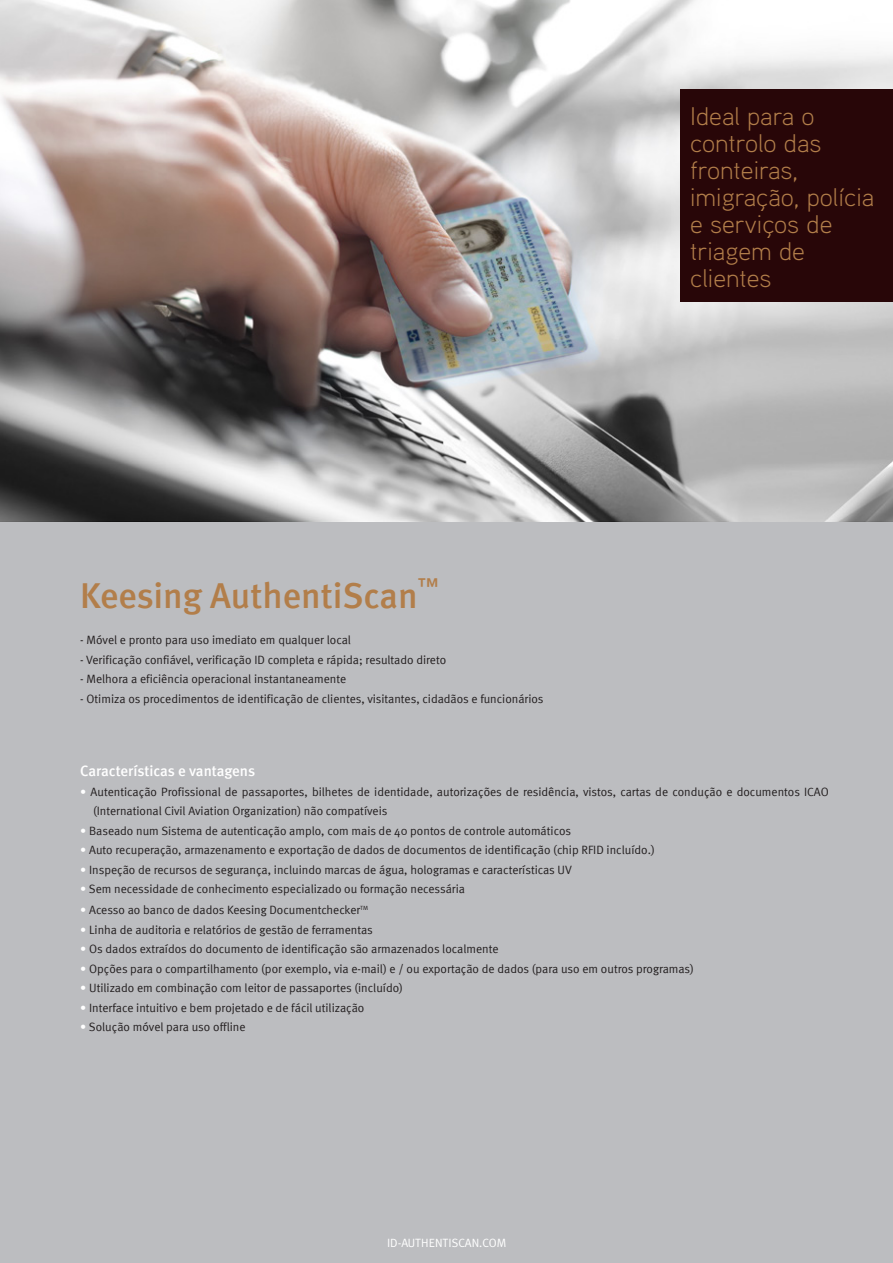
<style>
.page{position:relative;width:893px;height:1263px;background:#bcbdc0}
.page>*{position:absolute;margin:0;border:0;box-sizing:border-box;transform-origin:0 0}
.t1{font:500 36px "Meta";color:#b27e4a}
.t2{font:300 25.5px/27px "Aaux Pro";color:#b27e4a;scale:1.05 1}
.t3{font:500 15px "Meta";color:#fff}
.t4{font:12px/19.5px "Meta Normal";color:#231f20}
.t5{font:12px "Meta";color:#fff}
.s1{color:#fff}
</style>
<div class="page">
<img style="left:0;top:0;width:893px;height:521px">
<div style="left:680px;top:89px;width:213px;height:213px;background:#280608"></div>
<h1 class="t1" style="left:80px;top:574px;width:360px">Keesing AuthentiScan<sup>™</sup></h1>
<p class="t4" style="left:80px;top:630px;width:272px">- Móvel e pronto para uso imediato em qualquer local</p>
<p class="t4" style="left:80px;top:650px;width:367px">- Verificação confiável, verificação ID completa e rápida; resultado direto</p>
<p class="t4" style="left:80px;top:669px;width:268px">- Melhora a eficiência operacional instantaneamente</p>
<p class="t4" style="left:80px;top:689px;width:465px">- Otimiza os procedimentos de identificação de clientes, visitantes, cidadãos e funcionários</p>
<h2 class="t2" style="left:690px;top:102px;width:177px">Ideal para o controlo das fronteiras, imigração, polícia e serviços de triagem de clientes</h2>
<p class="t3" style="left:80px;top:762px;width:176px">Características e vantagens</p>
<p class="t4" style="left:93px;top:782px;width:737px;text-indent:-13px"><span class="s1">•</span> Autenticação Profissional de passaportes, bilhetes de identidade, autorizações de residência, vistos, cartas de condução e documentos ICAO (International Civil Aviation Organization) não compatíveis</p>
<p class="t4" style="left:80px;top:821px;width:492px"><span class="s1">•</span> Baseado num Sistema de autenticação amplo, com mais de 40 pontos de controle automáticos</p>
<p class="t4" style="left:80px;top:840px;width:576px"><span class="s1">•</span> Auto recuperação, armazenamento e exportação de dados de documentos de identificação (chip RFID incluído.)</p>
<p class="t4" style="left:80px;top:860px;width:493px"><span class="s1">•</span> Inspeção de recursos de segurança, incluindo marcas de água, hologramas e características UV</p>
<p class="t4" style="left:80px;top:879px;width:386px"><span class="s1">•</span> Sem necessidade de conhecimento especializado ou formação necessária</p>
<p class="t4" style="left:80px;top:900px;width:289px"><span class="s1">•</span> Acesso ao banco de dados Keesing Documentchecker<sup>TM</sup></p>
<p class="t4" style="left:80px;top:920px;width:294px"><span class="s1">•</span> Linha de auditoria e relatórios de gestão de ferramentas</p>
<p class="t4" style="left:80px;top:939px;width:420px"><span class="s1">•</span> Os dados extraídos do documento de identificação são armazenados localmente</p>
<p class="t4" style="left:80px;top:959px;width:615px"><span class="s1">•</span> Opções para o compartilhamento (por exemplo, via e-mail) e / ou exportação de dados (para uso em outros programas)</p>
<p class="t4" style="left:80px;top:978px;width:324px"><span class="s1">•</span> Utilizado em combinação com leitor de passaportes (incluído)</p>
<p class="t4" style="left:80px;top:998px;width:286px"><span class="s1">•</span> Interface intuitivo e bem projetado e de fácil utilização</p>
<p class="t4" style="left:80px;top:1017px;width:167px"><span class="s1">•</span> Solução móvel para uso offline</p>
<p class="t5" style="left:387px;top:1236px;width:120px">ID-AUTHENTISCAN.COM</p>
</div>
